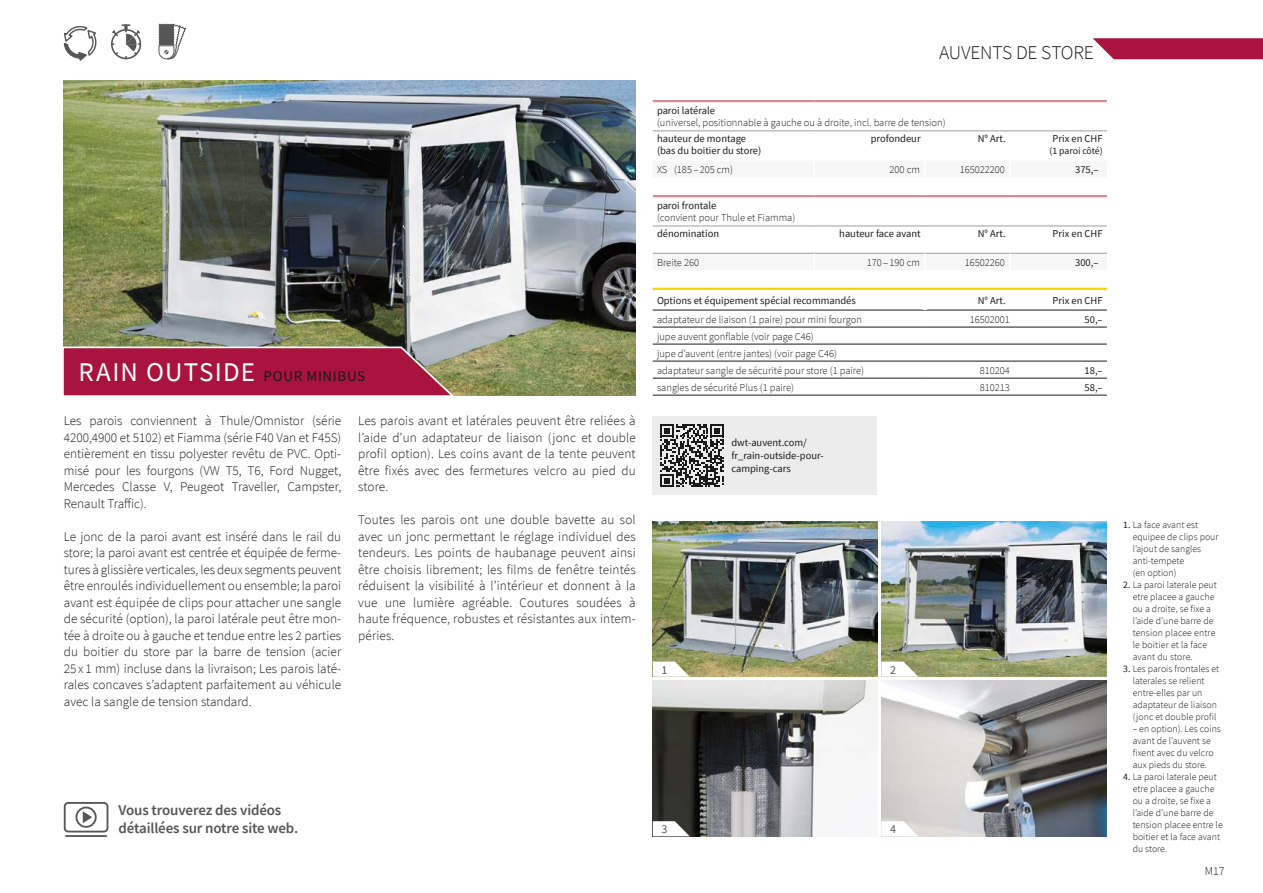
<style>
.page{position:relative;width:1263px;height:893px;background:#fff}
.page>*{position:absolute;margin:0;border:0;box-sizing:border-box;transform-origin:0 0}
.t1{font:27px "Source Sans Pro";letter-spacing:.04em;color:#fff}
.t2{font:300 19.5px "Source Sans Pro";letter-spacing:-.015em;color:#1a1a18}
.t3{font:600 15px/18px "Source Sans Pro";letter-spacing:-.01em;color:#565656}
.t4{font:15px "Source Sans Pro";letter-spacing:.04em;color:#1a1a18}
.t5{font:300 13.2px/16.5px "Source Sans Pro";letter-spacing:.005em;color:#1a1a18;text-align:justify}
.t6{font:12px "Source Sans Pro";color:#565656}
.t7{font:300 12px "Source Sans Pro";color:#1a1a18}
.t8{font:300 10.5px/17px "Source Sans Pro";color:#1a1a18}
.t9{font:10.5px/12.6px "Source Sans Pro";color:#1a1a18}
.t10{font:300 9.75px/12px "Source Sans Pro";letter-spacing:.005em;color:#1a1a18}
.t11{font:9.75px "Source Sans Pro";letter-spacing:-.015em;color:#1a1a18}
.s1{font-weight:400}
</style>
<div class="page">
<img style="left:64px;top:80px;width:572px;height:315px">
<img style="left:653px;top:521px;width:224px;height:156px">
<img style="left:653px;top:681px;width:224px;height:155px">
<img style="left:881px;top:521px;width:225px;height:156px">
<img style="left:881px;top:681px;width:225px;height:155px">
<svg style="left:63px;top:346px;width:394px;height:50px;background:#ab2b4d"></svg>
<svg style="left:64px;top:26px;width:33px;height:35px"></svg>
<div style="left:111px;top:29px;width:30px;height:30px;border:2px solid #565656;border-radius:50%"></div>
<svg style="left:111px;top:24px;width:30px;height:34px"></svg>
<svg style="left:159px;top:24px;width:27px;height:35px"></svg>
<svg style="left:1093px;top:38px;width:170px;height:21px;background:#ae244a"></svg>
<div style="left:653px;top:416px;width:224px;height:79px;background:#ececed"></div>
<svg style="left:653px;top:662px;width:37px;height:15px"></svg>
<svg style="left:653px;top:821px;width:37px;height:15px"></svg>
<svg style="left:881px;top:662px;width:37px;height:15px"></svg>
<svg style="left:881px;top:821px;width:37px;height:15px"></svg>
<div style="left:64px;top:802px;width:44px;height:30px;border:2px solid #565656;border-radius:3px"></div>
<div style="left:76px;top:807px;width:21px;height:21px;border:2px solid #565656;border-radius:50%"></div>
<svg style="left:83px;top:811px;width:9px;height:12px"></svg>
<hr style="left:66px;top:835px;width:40px;height:2px;background:#565656">
<svg style="left:660px;top:424px;width:64px;height:63px"></svg>
<hr style="left:653px;top:131px;width:161px;height:1px;background:#9c9d9d">
<hr style="left:814px;top:131px;width:111px;height:1px;background:#9c9d9d">
<hr style="left:925px;top:131px;width:85px;height:1px;background:#9c9d9d">
<hr style="left:1010px;top:131px;width:97px;height:1px;background:#9c9d9d">
<hr style="left:653px;top:100px;width:161px;height:2px;background:#d18d91">
<hr style="left:814px;top:100px;width:111px;height:2px;background:#d18d91">
<hr style="left:925px;top:100px;width:85px;height:2px;background:#d18d91">
<hr style="left:1010px;top:100px;width:97px;height:2px;background:#d18d91">
<svg style="left:653px;top:253px;width:454px;height:1px"></svg>
<hr style="left:653px;top:226px;width:161px;height:1px;background:#9c9d9d">
<hr style="left:814px;top:226px;width:111px;height:1px;background:#9c9d9d">
<hr style="left:925px;top:226px;width:85px;height:1px;background:#9c9d9d">
<hr style="left:1010px;top:226px;width:97px;height:1px;background:#9c9d9d">
<hr style="left:653px;top:195px;width:161px;height:2px;background:#d18d91">
<hr style="left:814px;top:195px;width:111px;height:2px;background:#d18d91">
<hr style="left:925px;top:195px;width:85px;height:2px;background:#d18d91">
<hr style="left:1010px;top:195px;width:97px;height:2px;background:#d18d91">
<hr style="left:653px;top:288px;width:272px;height:2px;background:#f7d100">
<hr style="left:925px;top:288px;width:85px;height:2px;background:#f7d100">
<hr style="left:1010px;top:288px;width:97px;height:2px;background:#f7d100">
<hr style="left:653px;top:310px;width:272px;height:1px;background:#1a1a18">
<hr style="left:925px;top:310px;width:85px;height:1px;background:#1a1a18">
<hr style="left:1010px;top:310px;width:97px;height:1px;background:#1a1a18">
<hr style="left:653px;top:327px;width:272px;height:1px;background:#1a1a18">
<hr style="left:925px;top:327px;width:85px;height:1px;background:#1a1a18">
<hr style="left:1010px;top:327px;width:97px;height:1px;background:#1a1a18">
<hr style="left:653px;top:344px;width:272px;height:1px;background:#1a1a18">
<hr style="left:925px;top:344px;width:85px;height:1px;background:#1a1a18">
<hr style="left:1010px;top:344px;width:97px;height:1px;background:#1a1a18">
<hr style="left:653px;top:361px;width:272px;height:1px;background:#1a1a18">
<hr style="left:925px;top:361px;width:85px;height:1px;background:#1a1a18">
<hr style="left:1010px;top:361px;width:97px;height:1px;background:#1a1a18">
<hr style="left:653px;top:378px;width:272px;height:1px;background:#1a1a18">
<hr style="left:925px;top:378px;width:85px;height:1px;background:#1a1a18">
<hr style="left:1010px;top:378px;width:97px;height:1px;background:#1a1a18">
<hr style="left:653px;top:395px;width:272px;height:1px;background:#1a1a18">
<hr style="left:925px;top:395px;width:85px;height:1px;background:#1a1a18">
<hr style="left:1010px;top:395px;width:97px;height:1px;background:#1a1a18">
<h2 class="t2" style="left:939px;top:41px;width:156px">AUVENTS DE STORE</h2>
<h1 class="t1" style="left:79px;top:355px;width:178px">RAIN OUTSIDE</h1>
<p class="t4" style="left:264px;top:366px;width:103px">POUR MINIBUS</p>
<p class="t9" style="left:657px;top:105px;width:59px">paroi latérale</p>
<p class="t8" style="left:657px;top:114px;width:290px">(universel, positionnable à gauche ou à droite, incl. barre de tension)</p>
<p class="t9" style="left:657px;top:132px;width:106px;line-height:12px">hauteur de montage (bas du boitier du store)</p>
<p class="t9" style="left:871px;top:132px;width:51px">profondeur</p>
<p class="t9" style="left:978px;top:132px;width:29px">N° Art.</p>
<p class="t9" style="left:1053px;top:132px;width:52px">Prix en CHF</p>
<p class="t11" style="left:1049px;top:144px;width:55px">(1 paroi côté)</p>
<p class="t8" style="left:657px;top:161px;width:78px">XS (185 – 205 cm)</p>
<p class="t8" style="left:889px;top:161px;width:32px">200 cm</p>
<p class="t8" style="left:960px;top:161px;width:47px">165022200</p>
<p class="t9" style="left:1075px;top:163px;width:25px">375,–</p>
<p class="t9" style="left:657px;top:200px;width:61px">paroi frontale</p>
<p class="t8" style="left:657px;top:210px;width:140px">(convient pour Thule et Fiamma)</p>
<p class="t9" style="left:657px;top:227px;width:64px">dénomination</p>
<p class="t9" style="left:839px;top:227px;width:83px">hauteur face avant</p>
<p class="t9" style="left:978px;top:227px;width:29px">N° Art.</p>
<p class="t9" style="left:1053px;top:227px;width:52px">Prix en CHF</p>
<p class="t8" style="left:657px;top:254px;width:44px">Breite 260</p>
<p class="t8" style="left:867px;top:254px;width:55px">170 – 190 cm</p>
<p class="t8" style="left:965px;top:254px;width:42px">16502260</p>
<p class="t9" style="left:1075px;top:256px;width:25px">300,–</p>
<p class="t9" style="left:657px;top:294px;width:200px">Options et équipement spécial recommandés</p>
<p class="t9" style="left:978px;top:294px;width:29px">N° Art.</p>
<p class="t9" style="left:1053px;top:294px;width:52px">Prix en CHF</p>
<p class="t8" style="left:657px;top:311px;width:206px">adaptateur de liaison (1 paire) pour mini fourgon</p>
<p class="t8" style="left:970px;top:311px;width:42px">16502001</p>
<p class="t9" style="left:1084px;top:313px;width:20px">50,–</p>
<p class="t8" style="left:657px;top:328px;width:209px">jupe auvent gonflable (voir page C46)<br>jupe d’auvent (entre jantes) (voir page C46) adaptateur sangle de sécurité pour store (1 paire)</p>
<p class="t8" style="left:980px;top:362px;width:32px">810204</p>
<p class="t9" style="left:1084px;top:364px;width:20px">18,–</p>
<p class="t8" style="left:657px;top:379px;width:139px">sangles de sécurité Plus (1 paire)</p>
<p class="t8" style="left:980px;top:379px;width:32px">810213</p>
<p class="t9" style="left:1084px;top:381px;width:20px">58,–</p>
<p class="t5" style="left:64px;top:412px;width:279px">Les parois conviennent à Thule/Omnistor (série 4200,4900 et 5102) et Fiamma (série F40 Van et F45S) entièrement en tissu polyester revêtu de PVC. Opti&shy;misé pour les fourgons (VW T5, T6, Ford Nugget, Mercedes Classe V, Peugeot Traveller, Campster, Renault Traffic).</p>
<p class="t5" style="left:64px;top:528px;width:279px">Le jonc de la paroi avant est inséré dans le rail du store; la paroi avant est centrée et équipée de ferme&shy;tures à glissière verticales, les deux segments peuvent être enroulés individuellement ou ensemble; la paroi avant est équipée de clips pour attacher une sangle de sécurité (option), la paroi latérale peut être mon&shy;tée à droite ou à gauche et tendue entre les 2 parties du boitier du store par la barre de tension (acier 25 x 1 mm) incluse dans la livraison; Les parois laté&shy;rales concaves s’adaptent parfaitement au véhicule avec la sangle de tension standard.</p>
<p class="t3" style="left:119px;top:801px;width:181px">Vous trouverez des vidéos détaillées sur notre site web.</p>
<p class="t5" style="left:358px;top:412px;width:279px">Les parois avant et latérales peuvent être reliées à l’aide d’un adaptateur de liaison (jonc et double profil option). Les coins avant de la tente peuvent être fixés avec des fermetures velcro au pied du store.</p>
<p class="t5" style="left:358px;top:511px;width:279px">Toutes les parois ont une double bavette au sol avec un jonc permettant le réglage individuel des tendeurs. Les points de haubanage peuvent ainsi être choisis librement; les films de fenêtre teintés réduisent la visibilité à l’intérieur et donnent à la vue une lumière agréable. Coutures soudées à haute fréquence, robustes et résistantes aux intem&shy;péries.</p>
<p class="t10" style="left:1133px;top:518px;width:87px;text-indent:-9px"><span class="s1">1.</span> La face avant est equipee de clips pour l’ajout de sangles anti-tempete<br>(en option)</p>
<p class="t9" style="left:731px;top:437px;width:94px">dwt-auvent.com/ fr_rain-outside-pour&shy;camping-cars</p>
<p class="t10" style="left:1133px;top:578px;width:86px;text-indent:-9px"><span class="s1">2.</span> La paroi laterale peut etre placee a gauche ou a droite, se fixe a l’aide d’une barre de tension placee entre le boitier et la face avant du store.</p>
<p class="t10" style="left:1133px;top:662px;width:88px;text-indent:-9px"><span class="s1">3.</span> Les parois frontales et laterales se relient entre-elles par un adaptateur de liaison (jonc et double profil</p>
<p class="t10" style="left:1133px;top:723px;width:90px">– en option). Les coins avant de l’auvent se fixent avec du velcro aux pieds du store.</p>
<p class="t10" style="left:1133px;top:771px;width:92px;text-indent:-9px"><span class="s1">4.</span> La paroi laterale peut etre placee a gauche ou a droite, se fixe a l’aide d’une barre de tension placee entre le boitier et la face avant du store.</p>
<p class="t6" style="left:890px;top:662px;width:7px">2</p>
<p class="t6" style="left:662px;top:662px;width:7px">1</p>
<p class="t6" style="left:662px;top:822px;width:7px">3</p>
<p class="t6" style="left:890px;top:822px;width:7px">4</p>
<p class="t7" style="left:1205px;top:863px;width:21px">M17</p>
</div>
